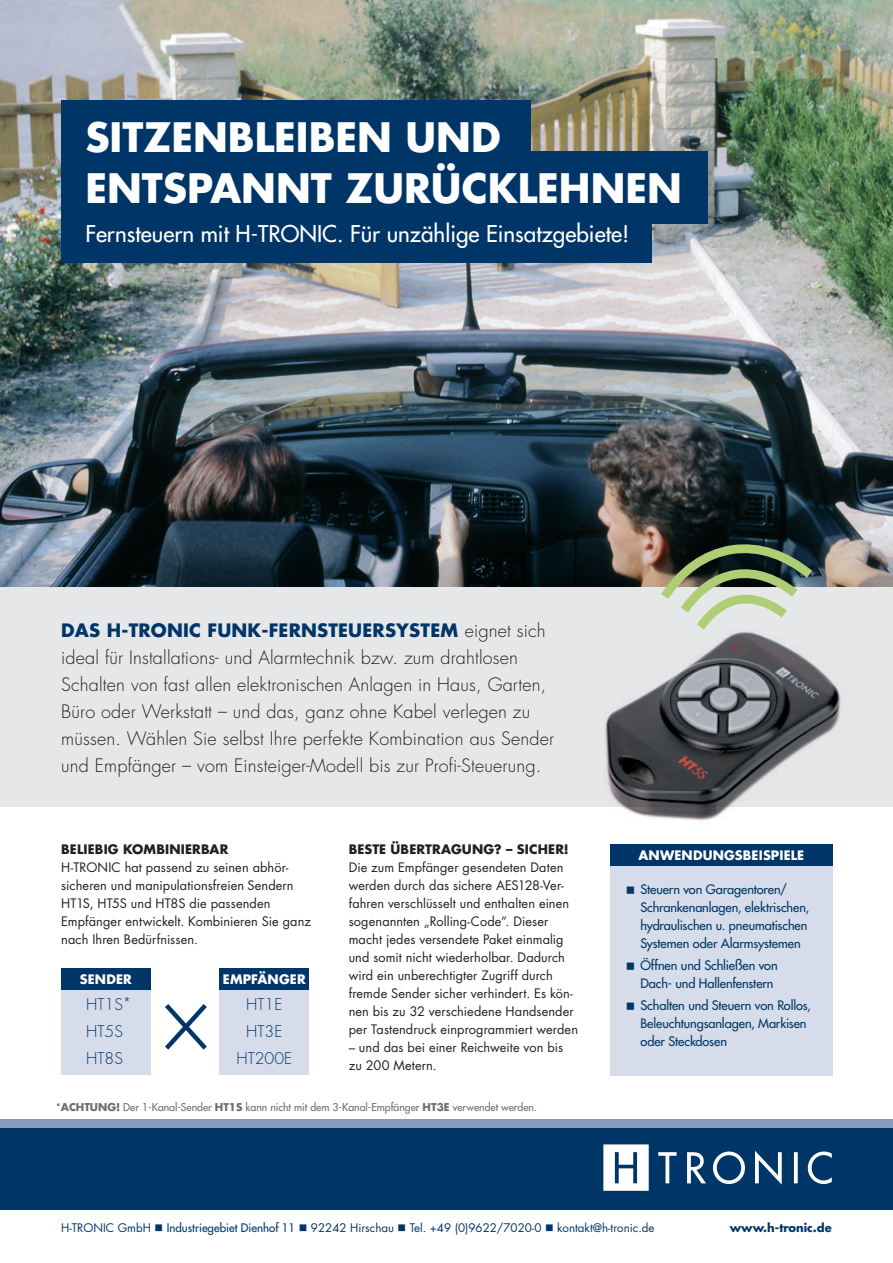
<style>
.page{position:relative;width:893px;height:1263px;background:#fff}
.page>*{position:absolute;margin:0;border:0;box-sizing:border-box;transform-origin:0 0}
.t1{font:700 39.45px/51.3px "Futura Std";color:#fff}
.t2{font:500 22.5px "Futura Std";color:#fff}
.t3{font:300 18px/27px "Futura Std";letter-spacing:.01em;color:#231f20}
.t4{font:700 18px "Futura Std";color:#003667}
.t5{font:300 15.75px/27px "Futura Std";color:#003667;text-align:justify}
.t6{font:300 13.5px "Futura Std";color:#003667}
.t7{font:12.75px/18px "Futura Std";letter-spacing:.005em;color:#231f20}
.t8{font:500 12.75px/18px "Futura Std";letter-spacing:-.005em;color:#003667}
.t9{font:700 12.75px "Futura Std";letter-spacing:.01em;color:#231f20}
.t10{font:700 12.75px "Futura Std";letter-spacing:.01em;color:#fff}
.t11{font:11.55px "Futura Std";color:#003667}
.t12{font:700 11.55px "Futura Std";color:#003667}
.t13{font:500 10.5px "Futura Std";color:#6c6d70}
.s1{font-weight:700;color:#003667}
.s2{font-weight:700}
.s3{font-weight:500}
</style>
<div class="page">
<div style="left:0;top:1119px;width:893px;height:29px;background:#879cbd"></div>
<img style="left:0;top:0;width:893px;height:587px">
<div style="left:610px;top:864px;width:223px;height:211px;background:#d6dce9"></div>
<div style="left:61px;top:100px;width:469px;height:70px;background:#003667"></div>
<div style="left:61px;top:151px;width:647px;height:73px;background:#003667"></div>
<div style="left:61px;top:203px;width:591px;height:60px;background:#003667"></div>
<div style="left:610px;top:844px;width:223px;height:21px;background:#003667"></div>
<div style="left:61px;top:988px;width:90px;height:86px;background:#d6dce9"></div>
<div style="left:220px;top:988px;width:89px;height:86px;background:#d6dce9"></div>
<div style="left:61px;top:968px;width:90px;height:21px;background:#003667"></div>
<div style="left:220px;top:968px;width:89px;height:21px;background:#003667"></div>
<div style="left:0;top:1128px;width:893px;height:81px;background:#003667"></div>
<svg style="left:603px;top:1144px;width:46px;height:47px;background:#d5dee6"></svg>
<svg style="left:658px;top:1151px;width:174px;height:34px"></svg>
<svg style="left:165px;top:1004px;width:42px;height:46px"></svg>
<div style="left:0;top:587px;width:893px;height:219px;background:#e6e7e9"></div>
<svg style="left:653px;top:545px;width:169px;height:67px"></svg>
<img style="left:579px;top:612px;width:283px;height:209px">
<h1 class="t1" style="left:85px;top:111px;width:598px">SITZENBLEIBEN UND<br>ENTSPANNT ZURÜCKLEHNEN</h1>
<h2 class="t2" style="left:85px;top:220px;width:545px">Fernsteuern mit H-TRONIC. Für unzählige Einsatzgebiete!</h2>
<p class="t3" style="left:61px;top:618px;width:494px;text-indent:146px"><span class="s1">FUNK-FERNSTEUERSYSTEM</span> eignet sich ideal für Installations- und Alarmtechnik bzw. zum drahtlosen Schalten von fast allen elektronischen Anlagen in Haus, Garten, Büro oder Werkstatt – und das, ganz ohne Kabel verlegen zu müssen. Wählen Sie selbst Ihre perfekte Kombination aus Sender und Empfänger – vom Einsteiger-Modell bis zur Profi-Steuerung.</p>
<h3 class="t4" style="left:61px;top:618px;width:81px">DAS H-TRONIC</h3>
<p class="t9" style="left:61px;top:841px;width:169px">BELIEBIG KOMBINIERBAR</p>
<p class="t7" style="left:61px;top:858px;width:251px">H-TRONIC hat passend zu seinen abhör&shy;sicheren und manipulationsfreien Sendern HT1S, HT5S und HT8S die passenden Empfänger entwickelt. Kombinieren Sie ganz nach Ihren Bedürfnissen.</p>
<p class="t10" style="left:80px;top:971px;width:54px">SENDER</p>
<p class="t10" style="left:223px;top:971px;width:84px">EMPFÄNGER</p>
<p class="t6" style="left:123px;top:994px;width:10px">*</p>
<p class="t5" style="left:86px;top:991px;width:38px">HT1S HT5S HT8S</p>
<p class="t5" style="left:236px;top:991px;width:57px;text-align:center">HT1E<br>HT3E<br>HT200E</p>
<p class="t9" style="left:349px;top:841px;width:222px">BESTE ÜBERTRAGUNG? – SICHER!</p>
<p class="t7" style="left:349px;top:858px;width:231px">Die zum Empfänger gesendeten Daten werden durch das sichere AES128-Ver&shy;fahren verschlüsselt und enthalten einen sogenannten „Rolling-Code“. Dieser macht jedes versendete Paket einmalig und somit nicht wiederholbar. Dadurch wird ein unberechtigter Zugriff durch fremde Sender sicher verhindert. Es kön&shy;nen bis zu 32 verschiedene Handsender per Tastendruck einprogrammiert werden</p>
<p class="t7" style="left:349px;top:1038px;width:216px">– und das bei einer Reichweite von bis zu 200 Metern.</p>
<p class="t13" style="left:56px;top:1101px;width:482px">*<span class="s2">ACHTUNG!</span> Der 1-Kanal-Sender <span class="s2">HT 1S</span> kann nicht mit dem 3-Kanal-Empfänger <span class="s2">HT3E</span> verwendet werden.</p>
<p class="t10" style="left:639px;top:847px;width:167px">ANWENDUNGSBEISPIELE</p>
<p class="t8" style="left:640px;top:880px;width:170px">Steuern von Garagentoren/<br>Schrankenanlagen, elektrischen, hydraulischen u. pneumatischen<br>Systemen oder Alarmsystemen</p>
<p class="t8" style="left:640px;top:956px;width:139px">Öffnen und Schließen von<br>Dach- und Hallenfenstern</p>
<p class="t8" style="left:640px;top:996px;width:172px">Schalten und Steuern von Rollos,<br>Beleuchtungsanlagen, Markisen oder Steckdosen</p>
<p class="t11" style="left:61px;top:1220px;width:595px">H-TRONIC GmbH ■ <span class="s3">Industriegebiet Dienhof 11</span> ■ 92242 Hirschau ■ Tel. +49 (0)9622/7020-0 ■ kontakt@h-tronic.de</p>
<p class="t12" style="left:730px;top:1220px;width:103px">WWW.H-TRONIC.DE</p>
</div>
